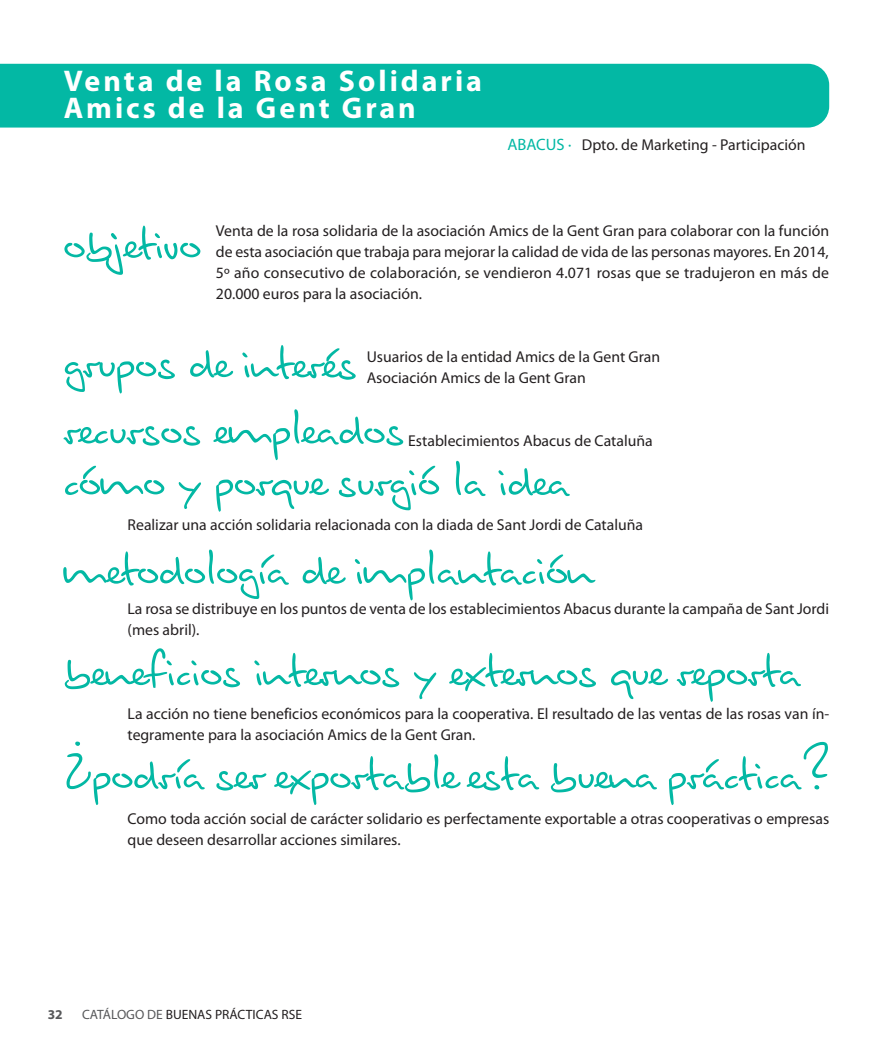
<style>
.page{position:relative;width:893px;height:1063px;background:#fff}
.page>*{position:absolute;margin:0;border:0;box-sizing:border-box;transform-origin:0 0}
.t1{font:54px/66.4px "Brouet Handwriting";color:#03b8a4}
.t2{font:700 30px/27px "Myriad Pro";letter-spacing:.1em;color:#fff}
.t3{font:15.75px/21px "Myriad Pro";color:#231f20}
.t4{font:13.5px "Myriad Pro";color:#231f20}
.t5{font:700 13.5px "Myriad Pro";color:#57585a}
.s1{font-size:16.5px;color:#03b8a4}
.s2{color:#57585a}
</style>
<div class="page">
<div style="left:0;top:64px;width:829px;height:64px;background:#03b8a4"></div>
<h2 class="t2" style="left:64px;top:70px;width:420px">Venta de la Rosa Solidaria<br>Amics de la Gent Gran</h2>
<p class="t3" style="left:507px;top:135px;width:300px"><span class="s1">ABACUS ·</span> Dpto. de Marketing - Participación</p>
<h1 class="t1" style="left:64px;top:207px;width:139px">objetivo</h1>
<p class="t3" style="left:216px;top:221px;width:615px;text-align:justify">Venta de la rosa solidaria de la asociación Amics de la Gent Gran para colaborar con la función de esta asociación que trabaja para mejorar la calidad de vida de las personas mayores. En 2014, 5º año consecutivo de colaboración, se vendieron 4.071 rosas que se tradujeron en más de 20.000 euros para la asociación.</p>
<h1 class="t1" style="left:64px;top:326px;width:342px">grupos de interés recursos empleados</h1>
<h1 class="t1" style="left:64px;top:433px;width:531px;line-height:88.7px">cómo y porque surgió la idea metodología de implantación</h1>
<p class="t3" style="left:367px;top:347px;width:295px">Usuarios de la entidad Amics de la Gent Gran<br>Asociación Amics de la Gent Gran</p>
<p class="t3" style="left:408px;top:431px;width:246px">Establecimientos Abacus de Cataluña</p>
<p class="t3" style="left:128px;top:515px;width:517px">Realizar una acción solidaria relacionada con la diada de Sant Jordi de Cataluña</p>
<p class="t3" style="left:128px;top:599px;width:703px">La rosa se distribuye en los puntos de venta de los establecimientos Abacus durante la campaña de Sant Jordi (mes abril).</p>
<h1 class="t1" style="left:64px;top:616px;width:767px;line-height:103.2px">beneficios internos y externos que reporta ¿podría ser exportable esta buena práctica?</h1>
<p class="t3" style="left:128px;top:704px;width:703px">La acción no tiene beneficios económicos para la cooperativa. El resultado de las ventas de las rosas van ín&shy;tegramente para la asociación Amics de la Gent Gran.</p>
<p class="t3" style="left:128px;top:809px;width:703px">Como toda acción social de carácter solidario es perfectamente exportable a otras cooperativas o empresas que deseen desarrollar acciones similares.</p>
<p class="t5" style="left:48px;top:1009px;width:16px">32</p>
<p class="t4" style="left:82px;top:1010px;width:221px"><span class="s2">CATÁLOGO DE</span> BUENAS PRÁCTICAS RSE</p>
</div>
